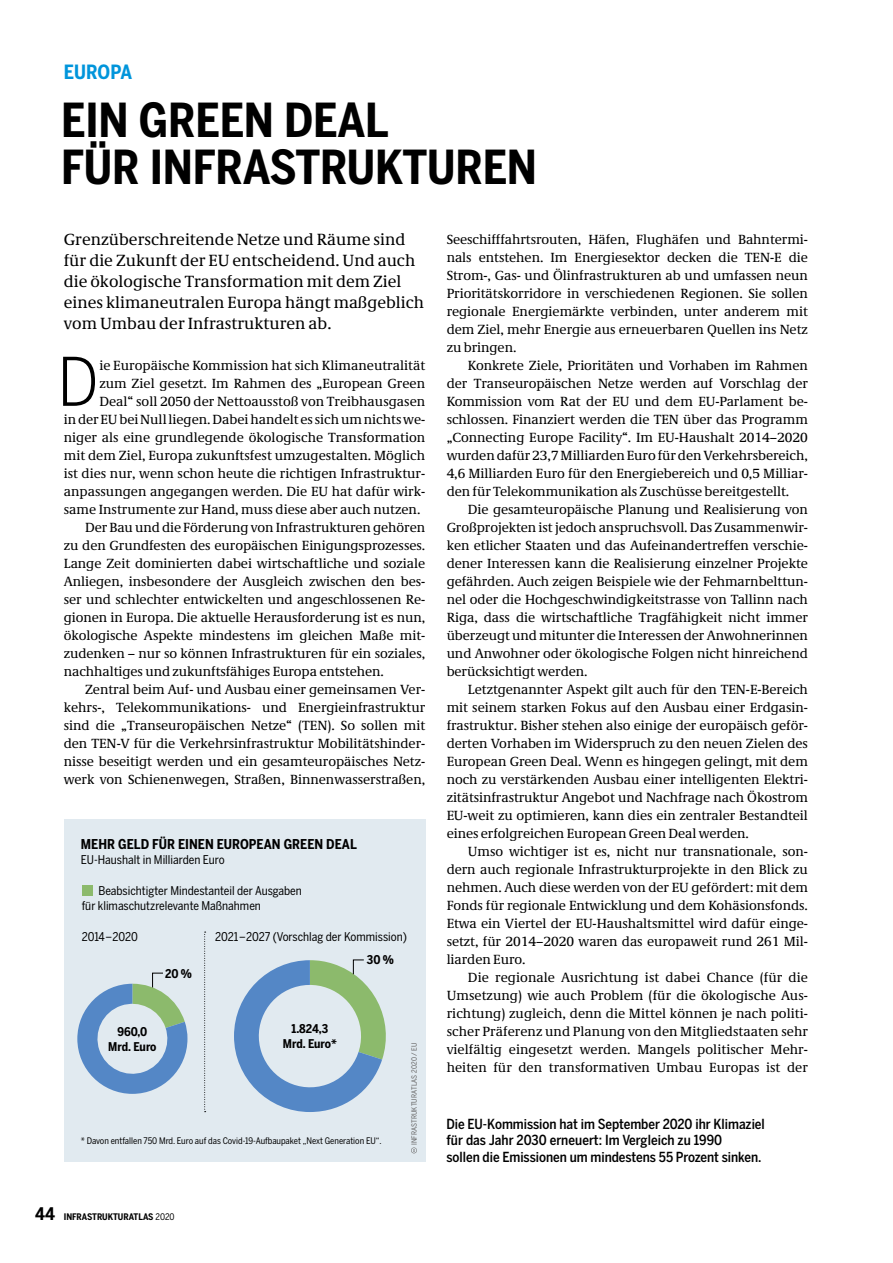
<style>
.page{position:relative;width:893px;height:1263px;background:#fff}
.page>*{position:absolute;margin:0;border:0;box-sizing:border-box;transform-origin:0 0}
.t1{font:300 82.8px "Benton Sans Condensed";color:#000}
.t2{font:700 46.5px/46.5px "Benton Sans Condensed";letter-spacing:-.005em;color:#000}
.t3{font:700 19.5px "Benton Sans Condensed";color:#0095db}
.t4{font:16.5px/21px "Demos Pro";color:#000}
.t5{font:500 13.8px/16.5px "Benton Sans Condensed";letter-spacing:-.005em;color:#000}
.t6{font:13.5px/18px "Demos Pro";letter-spacing:-.005em;color:#000;text-align:justify}
.t7{font:700 13.5px "Benton Sans Condensed";color:#000}
.t8{font:12px/15px "Benton Sans Condensed";color:#000}
.t9{font:700 12px/15px "Benton Sans Condensed";letter-spacing:-.005em;color:#000;text-align:center}
.t10{font:9px "Benton Sans Condensed";color:#000}
.t11{font:700 9px "Benton Sans Condensed";color:#000}
.t12{font:7.2px "Benton Sans Condensed";letter-spacing:.015em;color:#646363}
.s1{font-size:17.25px}
.s2{font-weight:400}
</style>
<div class="page">
<div style="left:64px;top:820px;width:361px;height:342px;background:#e1eaf0"></div>
<svg style="left:411px;top:1147px;width:6px;height:6px"></svg>
<svg style="left:204px;top:932px;width:2px;height:180px"></svg>
<div style="left:82px;top:885px;width:11px;height:11px;background:#8cba6c"></div>
<svg style="left:234px;top:959px;width:152px;height:153px"></svg>
<svg style="left:77px;top:973px;width:110px;height:121px"></svg>
<h3 class="t3" style="left:64px;top:60px;width:70px">EUROPA</h3>
<h2 class="t2" style="left:61px;top:98px;width:478px">EIN GREEN DEAL<br>FÜR INFRASTRUKTUREN</h2>
<p class="t4" style="left:64px;top:229px;width:362px">Grenzüberschreitende Netze und Räume sind für die Zukunft der EU entscheidend. Und auch die ökologische Transformation mit dem Ziel eines klimaneutralen Europa hängt maßgeblich vom Umbau der Infrastrukturen ab.</p>
<h1 class="t1" style="left:57px;top:327px;width:44px">D</h1>
<p class="t6" style="left:99px;top:356px;width:327px">ie Europäische Kommission hat sich Klimaneutralität</p>
<p class="t6" style="left:99px;top:374px;width:327px">zum Ziel gesetzt. Im Rahmen des „European Green</p>
<p class="t6" style="left:99px;top:392px;width:327px">Deal“ soll 2050 der Nettoausstoß von Treibhausgasen</p>
<p class="t6" style="left:64px;top:410px;width:363px">in der EU bei Null liegen. Dabei handelt es sich um nichts we-</p>
<p class="t6" style="left:64px;top:428px;width:363px">niger als eine grundlegende ökologische Transformation</p>
<p class="t6" style="left:64px;top:446px;width:363px">mit dem Ziel, Europa zukunftsfest umzugestalten. Möglich</p>
<p class="t6" style="left:64px;top:464px;width:363px">ist dies nur, wenn schon heute die richtigen Infrastruktur-</p>
<p class="t6" style="left:64px;top:482px;width:363px">anpassungen angegangen werden. Die EU hat dafür wirk-</p>
<p class="t6" style="left:64px;top:500px;width:358px">same Instrumente zur Hand, muss diese aber auch nutzen.</p>
<p class="t6" style="left:85px;top:518px;width:342px">Der Bau und die Förderung von Infrastrukturen gehören</p>
<p class="t6" style="left:64px;top:536px;width:363px">zu den Grundfesten des europäischen Einigungsprozesses.</p>
<p class="t6" style="left:64px;top:554px;width:363px">Lange Zeit dominierten dabei wirtschaftliche und soziale</p>
<p class="t6" style="left:64px;top:572px;width:363px">Anliegen, insbesondere der Ausgleich zwischen den bes-</p>
<p class="t6" style="left:64px;top:590px;width:363px">ser und schlechter entwickelten und angeschlossenen Re-</p>
<p class="t6" style="left:64px;top:608px;width:363px">gionen in Europa. Die aktuelle Herausforderung ist es nun,</p>
<p class="t6" style="left:64px;top:626px;width:363px">ökologische Aspekte mindestens im gleichen Maße mit-</p>
<p class="t6" style="left:64px;top:644px;width:363px">zudenken – nur so können Infrastrukturen für ein soziales,</p>
<p class="t6" style="left:64px;top:662px;width:322px">nachhaltiges und zukunftsfähiges Europa entstehen.</p>
<p class="t6" style="left:85px;top:680px;width:342px">Zentral beim Auf- und Ausbau einer gemeinsamen Ver-</p>
<p class="t6" style="left:64px;top:698px;width:363px">kehrs-, Telekommunikations- und Energieinfrastruktur</p>
<p class="t6" style="left:64px;top:716px;width:363px">sind die „Transeuropäischen Netze“ (TEN). So sollen mit</p>
<p class="t6" style="left:64px;top:734px;width:363px">den TEN-V für die Verkehrsinfrastruktur Mobilitätshinder-</p>
<p class="t6" style="left:64px;top:752px;width:363px">nisse beseitigt werden und ein gesamteuropäisches Netz-</p>
<p class="t6" style="left:64px;top:770px;width:363px">werk von Schienenwegen, Straßen, Binnenwasserstraßen,</p>
<p class="t7" style="left:81px;top:835px;width:277px">MEHR GELD FÜR EINEN EUROPEAN GREEN DEAL</p>
<p class="t8" style="left:81px;top:852px;width:145px">EU-Haushalt in Milliarden Euro</p>
<p class="t8" style="left:82px;top:883px;width:222px;text-indent:17px">Beabsichtigter Mindestanteil der Ausgaben für klimaschutzrelevante Maßnahmen</p>
<p class="t8" style="left:82px;top:929px;width:58px">2014–2020</p>
<p class="t8" style="left:215px;top:929px;width:193px">2021–2027 (Vorschlag der Kommission)</p>
<p class="t9" style="left:165px;top:966px;width:28px">20 %</p>
<p class="t9" style="left:367px;top:953px;width:29px">30 %</p>
<p class="t9" style="left:108px;top:1024px;width:50px">960,0<br>Mrd. Euro</p>
<p class="t9" style="left:283px;top:1021px;width:55px">1.824,3<br>Mrd. Euro*</p>
<p class="t10" style="left:81px;top:1135px;width:302px">* Davon entfallen 750 Mrd. Euro auf das Covid-19-Aufbaupaket „Next Generation EU“.</p>
<p class="t12" style="left:410px;top:1145px;width:104px;rotate:-90deg">INFRASTRUKTURATLAS 2020 / EU</p>
<p class="t11" style="left:35px;top:1211px;width:141px"><span class="s1">44</span> INFRASTRUKTURATLAS <span class="s2">2020</span></p>
<p class="t6" style="left:447px;top:230px;width:363px">Seeschifffahrtsrouten, Häfen, Flughäfen und Bahntermi&shy;nals entstehen. Im Energiesektor decken die TEN-E die Strom-, Gas- und Ölinfrastrukturen ab und umfassen neun Prioritätskorridore in verschiedenen Regionen. Sie sollen regionale Energiemärkte verbinden, unter anderem mit dem Ziel, mehr Energie aus erneuerbaren Quellen ins Netz zu bringen.</p>
<p class="t6" style="left:447px;top:356px;width:363px;text-indent:21px">Konkrete Ziele, Prioritäten und Vorhaben im Rahmen der Transeuropäischen Netze werden auf Vorschlag der Kommission vom Rat der EU und dem EU-Parlament be&shy;schlossen. Finanziert werden die TEN über das Programm „Connecting Europe Facility“. Im EU-Haushalt 2014–2020 wurden dafür 23,7 Milliarden Euro für den Verkehrsbereich, 4,6 Milliarden Euro für den Energiebereich und 0,5 Milliar&shy;den für Telekommunikation als Zuschüsse bereitgestellt.</p>
<p class="t6" style="left:447px;top:500px;width:363px;text-indent:21px">Die gesamteuropäische Planung und Realisierung von Großprojekten ist jedoch anspruchsvoll. Das Zusammenwir&shy;ken etlicher Staaten und das Aufeinandertreffen verschie&shy;dener Interessen kann die Realisierung einzelner Projekte gefährden. Auch zeigen Beispiele wie der Fehmarnbelttun&shy;nel oder die Hochgeschwindigkeitstrasse von Tallinn nach Riga, dass die wirtschaftliche Tragfähigkeit nicht immer überzeugt und mitunter die Interessen der Anwohnerinnen und Anwohner oder ökologische Folgen nicht hinreichend berücksichtigt werden.</p>
<p class="t6" style="left:447px;top:680px;width:363px;text-indent:21px">Letztgenannter Aspekt gilt auch für den TEN-E-Bereich mit seinem starken Fokus auf den Ausbau einer Erdgasin&shy;frastruktur. Bisher stehen also einige der europäisch geför&shy;derten Vorhaben im Widerspruch zu den neuen Zielen des European Green Deal. Wenn es hingegen gelingt, mit dem noch zu verstärkenden Ausbau einer intelligenten Elektri&shy;zitätsinfrastruktur Angebot und Nachfrage nach Ökostrom EU-weit zu optimieren, kann dies ein zentraler Bestandteil eines erfolgreichen European Green Deal werden.</p>
<p class="t6" style="left:447px;top:842px;width:363px;text-indent:21px">Umso wichtiger ist es, nicht nur transnationale, son&shy;dern auch regionale Infrastrukturprojekte in den Blick zu nehmen. Auch diese werden von der EU gefördert: mit dem Fonds für regionale Entwicklung und dem Kohäsionsfonds.<br>Etwa ein Viertel der EU-Haushaltsmittel wird dafür einge&shy;setzt, für 2014–2020 waren das europaweit rund 261 Mil&shy;liarden Euro.</p>
<p class="t6" style="left:447px;top:968px;width:363px;text-indent:21px">Die regionale Ausrichtung ist dabei Chance (für die Umsetzung) wie auch Problem (für die ökologische Aus&shy;richtung) zugleich, denn die Mittel können je nach politi&shy;scher Präferenz und Planung von den Mitgliedstaaten sehr vielfältig eingesetzt werden. Mangels politischer Mehr&shy;heiten für den transformativen Umbau Europas ist der</p>
<p class="t5" style="left:446px;top:1115px;width:320px">Die EU-Kommission hat im September 2020 ihr Klimaziel für das Jahr 2030 erneuert: Im Vergleich zu 1990<br>sollen die Emissionen um mindestens 55 Prozent sinken.</p>
</div>
